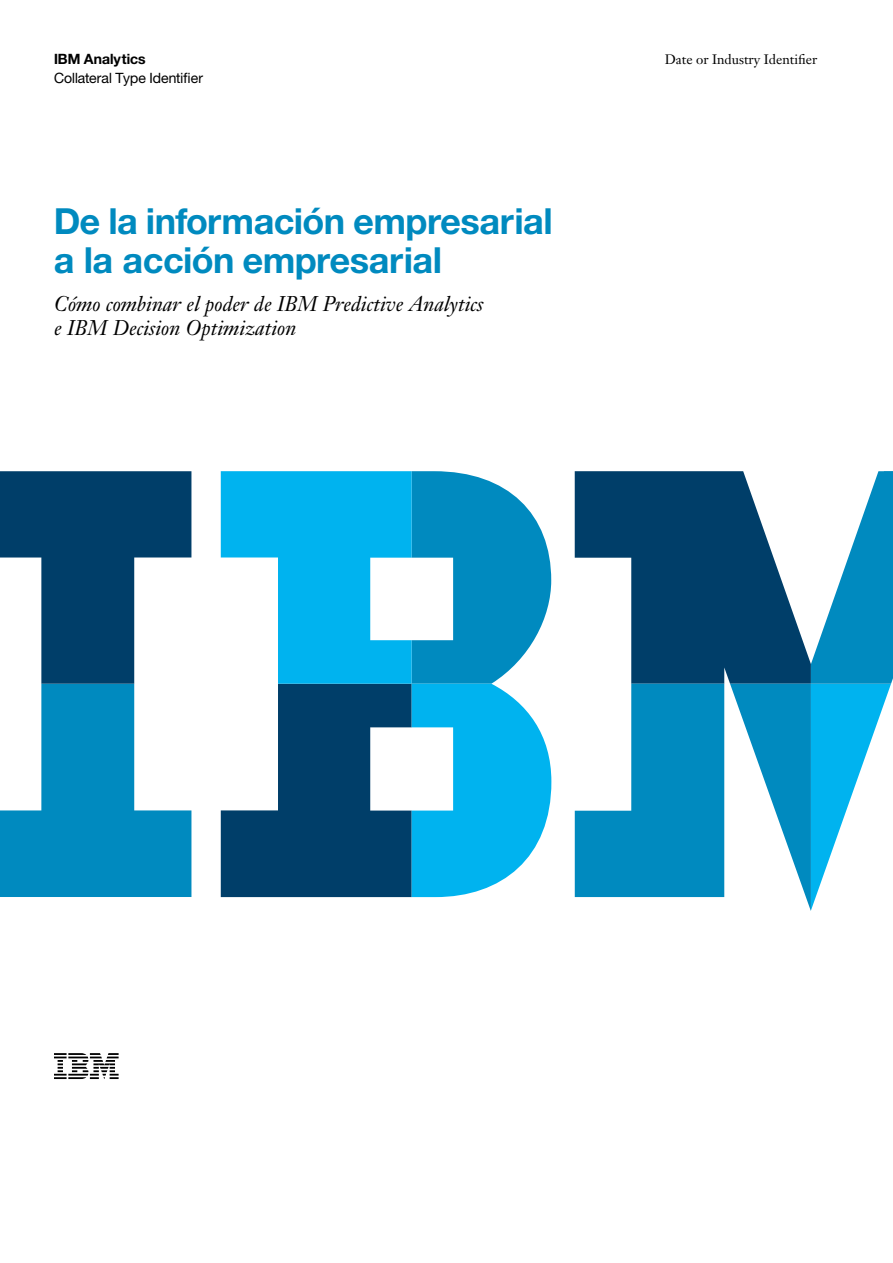
<style>
.page{position:relative;width:893px;height:1263px;background:#fff}
.page>*{position:absolute;margin:0;border:0;box-sizing:border-box;transform-origin:0 0}
.t1{font:36px/39px "Helv Neue Boldfor IBM";color:#008abf}
.t2{font:italic 21px/24px "Janson Text LT Pro";color:#000}
.t3{font:14.25px "Helv Neue Romanfor IBM";color:#000}
.t4{font:14.25px "Helv Neue Boldfor IBM";color:#000}
.t5{font:13.5px "Janson Text LT Pro";color:#000}
</style>
<div class="page">
<svg style="left:575px;top:471px;width:236px;height:213px;fill:#003e69"></svg>
<svg style="left:0;top:471px;width:191px;height:426px"></svg>
<svg style="left:575px;top:684px;width:236px;height:227px;fill:#008abf"></svg>
<svg style="left:221px;top:471px;width:330px;height:426px"></svg>
<svg style="left:54px;top:1053px;width:65px;height:26px"></svg>
<svg style="left:811px;top:471px;width:82px;height:439px"></svg>
<p class="t4" style="left:54px;top:50px;width:93px">IBM Analytics</p>
<p class="t5" style="left:665px;top:51px;width:154px">Date or Industry Identifier</p>
<p class="t3" style="left:54px;top:69px;width:150px">Collateral Type Identifier</p>
<h1 class="t1" style="left:54px;top:201px;width:500px">De la información empresarial a la acción empresarial</h1>
<p class="t2" style="left:54px;top:292px;width:431px">Cómo combinar el poder de IBM Predictive Analytics e IBM Decision Optimization</p>
</div>
